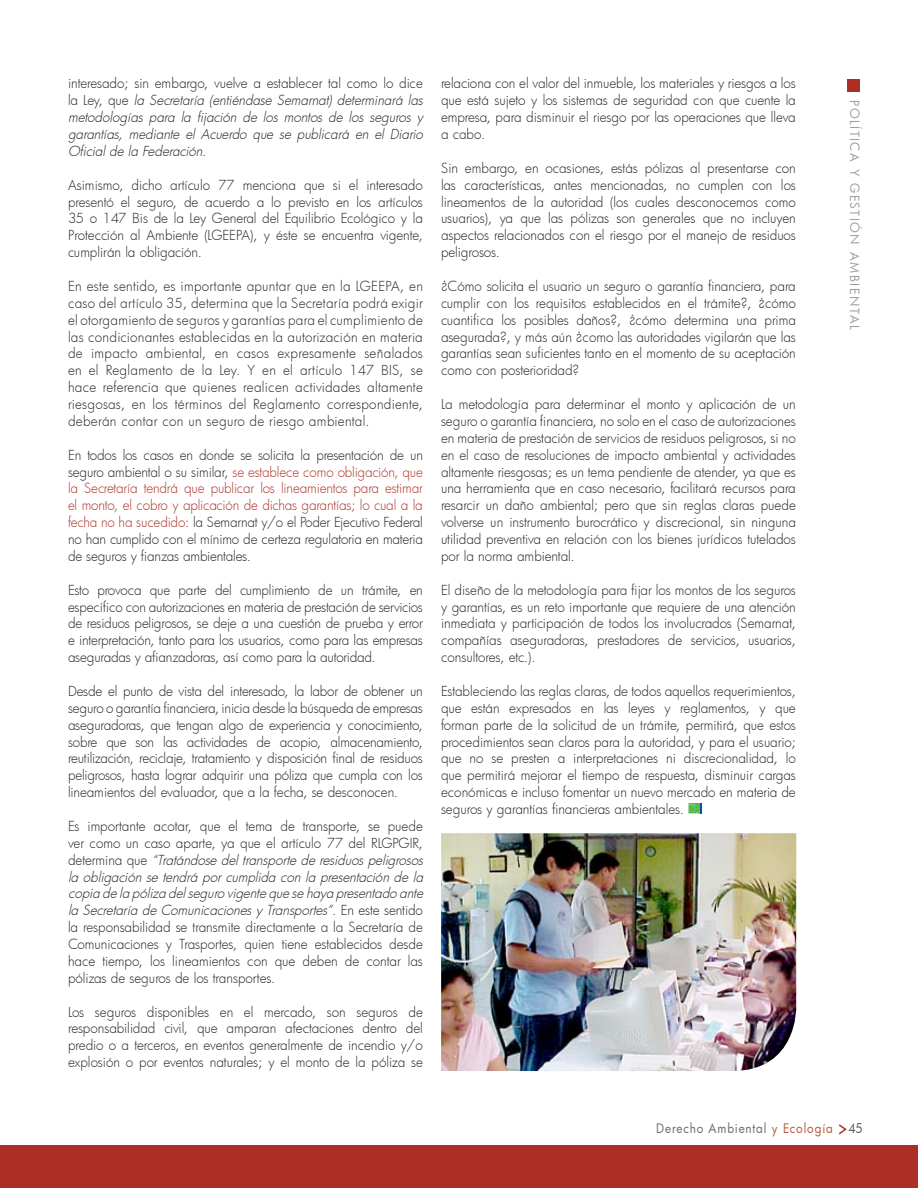
<style>
.page{position:relative;width:918px;height:1188px;background:#fff}
.page>*{position:absolute;margin:0;border:0;box-sizing:border-box;transform-origin:0 0}
.t1{font:300 13.5px/16.8px "Futura";letter-spacing:-.005em;color:#231f20;text-align:justify}
.t2{font:italic 300 13.5px/16.8px "Futura";color:#231f20}
.t3{font:13.2px "Futura";color:#57585a;scale:.91 1}
.t4{font:12.9px "Futura";letter-spacing:.07em;color:#6c6d70;scale:.91 1}
.t5{font:12.45px "Futura";letter-spacing:.125em;color:#9d9fa2}
.s1{font-style:normal}
.s2{color:#ac2f25}
.s3{font-style:italic}
.s4{color:#ba583f}
</style>
<div class="page">
<div style="left:847px;top:79px;width:13px;height:13px;background:#ac2f25"></div>
<div style="left:0;top:1145px;width:918px;height:43px;background:#ac2f25"></div>
<svg style="left:838px;top:1124px;width:9px;height:11px"></svg>
<img style="left:441px;top:833px;width:356px;height:238px">
<svg style="left:688px;top:803px;width:14px;height:11px"></svg>
<p class="t2" style="left:68px;top:75px;width:360px"><span class="s1">interesado; sin embargo, vuelve a establecer tal como lo dice l a Ley, q u e</span> la Secretaría (entiéndase Semarnat) determinará las metodologías para la fijación de los montos de los seguros y garantías, mediante el Acuerdo que se publicará en el Diario Oficial de la Federación.</p>
<p class="t1" style="left:68px;top:176px;width:356px">Asimismo, dicho artículo 77 menciona que si el interesado presentó el seguro, de acuerdo a lo previsto en los artículos 35 o 147 Bis de la Ley General del Equilibrio Ecológico y la Protección al Ambiente (LGEEPA), y éste se encuentra vigente, cumplirán la obligación.</p>
<p class="t1" style="left:68px;top:277px;width:356px">En este sentido, es importante apuntar que en la LGEEPA, en caso del artículo 35, determina que la Secretaría podrá exigir el otorgamiento de seguros y garantías para el cumplimiento de las condicionantes establecidas en la autorización en materia de impacto ambiental, en casos expresamente señalados en el Reglamento de la Ley. Y en el artículo 147 BIS, se hace referencia que quienes realicen actividades altamente riesgosas, en los términos del Reglamento correspondiente, deberán contar con un seguro de riesgo ambiental.</p>
<p class="t1" style="left:68px;top:446px;width:356px">En todos los casos en donde se solicita la presentación de un seguro ambiental o su similar, <span class="s2">se establece como obligación, que la Secretaría tendrá que publicar los lineamientos para estimar el monto, el cobro y aplicación de dichas garantías; lo cual a la fecha no ha sucedido:</span> la Semarnat y/o el Poder Ejecutivo Federal no han cumplido con el mínimo de certeza regulatoria en materia de seguros y fianzas ambientales.</p>
<p class="t1" style="left:68px;top:581px;width:356px">Esto provoca que parte del cumplimiento de un trámite, en específico con autorizaciones en materia de prestación de servicios de residuos peligrosos, se deje a una cuestión de prueba y error e interpretación, tanto para los usuarios, como para las empresas aseguradas y afianzadoras, así como para la autoridad.</p>
<p class="t1" style="left:68px;top:682px;width:356px">Desde el punto de vista del interesado, la labor de obtener un seguro o garantía financiera, inicia desde la búsqueda de empresas aseguradoras, que tengan algo de experiencia y conocimiento, sobre que son las actividades de acopio, almacenamiento, reutilización, reciclaje, tratamiento y disposición final de residuos peligrosos, hasta lograr adquirir una póliza que cumpla con los lineamientos del evaluador, que a la fecha, se desconocen.</p>
<p class="t1" style="left:68px;top:817px;width:360px;text-align:left">Es importante acotar, que el tema de transporte, se puede ver como un caso aparte, ya que el artículo 77 del RLGPGIR, d e t e r m i n a q u e <span class="s3">“Tratándosedeltransportederesiduospeligrosos la obligación se tendrá por cumplida con la presentación de la copia dela póliza delseguro vigentequesehaya presentado ante la Secretaría deComunicacionesyTransportes”</span>. E n e s t e s e n t i d o la responsabilidad se transmite directamente a la Secretaría de Comunicaciones y Trasportes, quien tiene establecidos desde hace tiempo, los lineamientos con que deben de contar las pólizas de seguros de los transportes.</p>
<p class="t1" style="left:68px;top:1003px;width:356px">Los seguros disponibles en el mercado, son seguros de responsabilidad civil, que amparan afectaciones dentro del predio o a terceros, en eventos generalmente de incendio y/o explosión o por eventos naturales; y el monto de la póliza se</p>
<p class="t1" style="left:441px;top:75px;width:356px">relaciona con el valor del inmueble, los materiales y riesgos a los que está sujeto y los sistemas de seguridad con que cuente la empresa, para disminuir el riesgo por las operaciones que lleva a cabo.</p>
<p class="t1" style="left:441px;top:159px;width:356px">Sin embargo, en ocasiones, estás pólizas al presentarse con las características, antes mencionadas, no cumplen con los lineamentos de la autoridad (los cuales desconocemos como usuarios), ya que las pólizas son generales que no incluyen aspectos relacionados con el riesgo por el manejo de residuos peligrosos.</p>
<p class="t1" style="left:441px;top:277px;width:356px">¿Cómo solicita el usuario un seguro o garantía financiera, para cumplir con los requisitos establecidos en el trámite?, ¿cómo cuantifica los posibles daños?, ¿cómo determina una prima asegurada?, y más aún ¿como las autoridades vigilarán que las garantías sean suficientes tanto en el momento de su aceptación como con posterioridad?</p>
<p class="t1" style="left:441px;top:396px;width:356px">La metodología para determinar el monto y aplicación de un seguro o garantía financiera, no solo en el caso de autorizaciones en materia de prestación de servicios de residuos peligrosos, si no en el caso de resoluciones de impacto ambiental y actividades altamente riesgosas; es un tema pendiente de atender, ya que es una herramienta que en caso necesario, facilitará recursos para resarcir un daño ambiental; pero que sin reglas claras puede volverse un instrumento burocrático y discrecional, sin ninguna utilidad preventiva en relación con los bienes jurídicos tutelados por la norma ambiental.</p>
<p class="t1" style="left:441px;top:581px;width:356px">El diseño de la metodología para fijar los montos de los seguros y garantías, es un reto importante que requiere de una atención inmediata y participación de todos los involucrados (Semarnat, compañías aseguradoras, prestadores de servicios, usuarios, consultores, etc.).</p>
<p class="t1" style="left:441px;top:682px;width:356px">Estableciendo las reglas claras, de todos aquellos requerimientos, que están expresados en las leyes y reglamentos, y que forman parte de la solicitud de un trámite, permitirá, que estos procedimientos sean claros para la autoridad, y para el usuario; que no se presten a interpretaciones ni discrecionalidad, lo que permitirá mejorar el tiempo de respuesta, disminuir cargas económicas e incluso fomentar un nuevo mercado en materia de seguros y garantías financieras ambientales.</p>
<p class="t5" style="left:863px;top:100px;width:231px;rotate:90deg">política y gestión ambiental</p>
<p class="t4" style="left:656px;top:1120px;width:196px">Derecho Ambiental <span class="s4">y Ecología</span></p>
<p class="t3" style="left:848px;top:1120px;width:17px">45</p>
</div>
